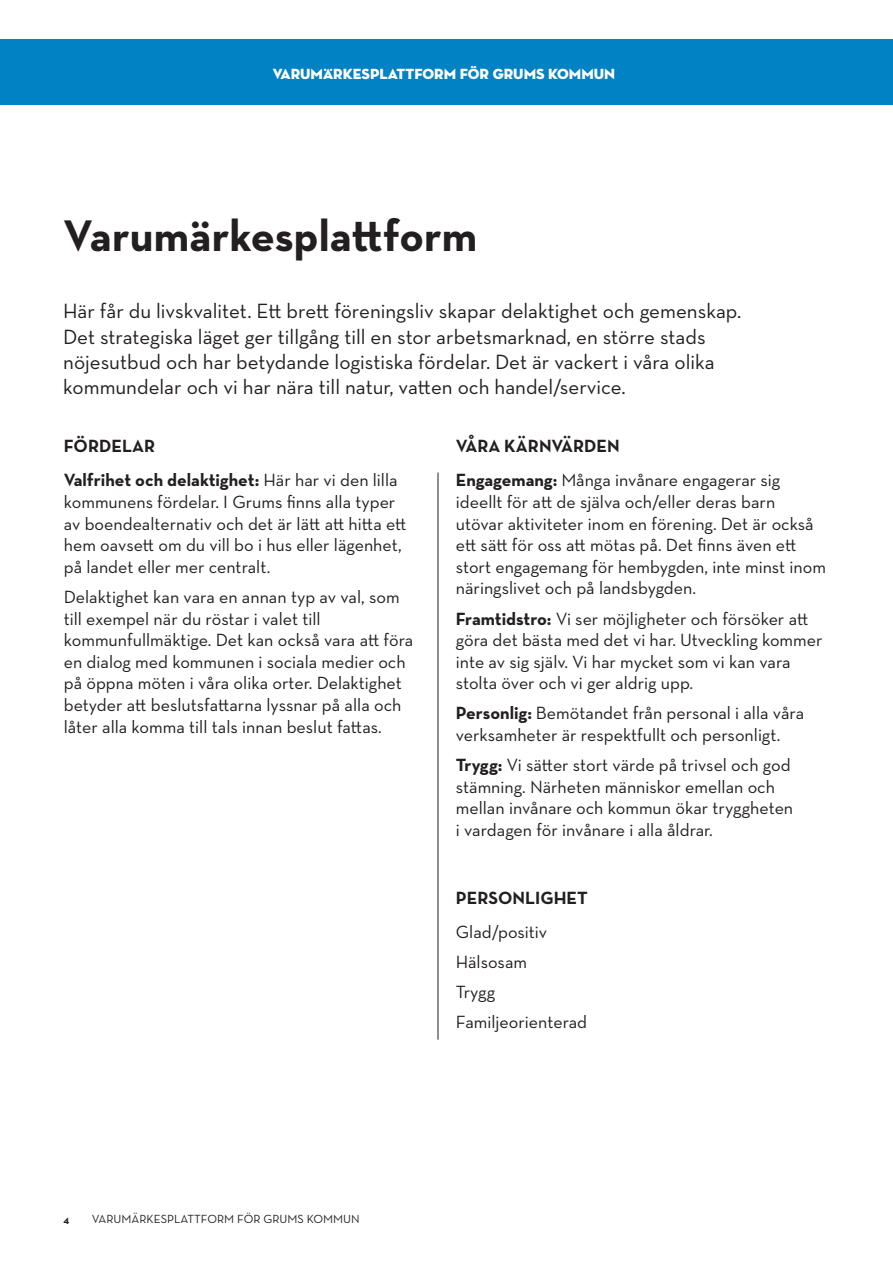
<style>
.page{position:relative;width:893px;height:1263px;background:#fff}
.page>*{position:absolute;margin:0;border:0;box-sizing:border-box;transform-origin:0 0}
.t1{font:700 45px "Neutraface Text";color:#231f20}
.t2{font:21px/25.2px "Neutraface Text";color:#231f20}
.t3{font:18px/21.6px "Neutraface Text";color:#231f20}
.t4{font:700 18px/34.3px "Neutraface Text";color:#231f20}
.t5{font:15px "Neutraface Display Titling";color:#fff}
.t6{font:12px "Neutraface Text";color:#231f20}
.t7{font:700 10.5px "Neutraface Text";color:#231f20}
.s1{font-weight:400}
.s2{font-weight:700}
</style>
<div class="page">
<div style="left:0;top:39px;width:893px;height:66px;background:#0082c5"></div>
<hr style="left:438px;top:473px;width:1px;height:567px;background:#231f20">
<p class="t5" style="left:273px;top:65px;width:344px">VARUMÄRKESPLATTFORM FÖR GRUMS KOMMUN</p>
<h1 class="t1" style="left:63px;top:206px;width:416px">Varumärkesplattform</h1>
<p class="t2" style="left:63px;top:298px;width:679px">Här får du livskvalitet. Ett brett föreningsliv skapar delaktighet och gemenskap.<br>Det strategiska läget ger tillgång till en stor arbetsmarknad, en större stads nöjesutbud och har betydande logistiska fördelar. Det är vackert i våra olika kommundelar och vi har nära till natur, vatten och handel/service.</p>
<p class="t4" style="left:456px;top:429px;width:326px">VÅRA KÄRNVÄRDEN<br>Engagemang: <span class="s1">Många invånare engagerar sig</span></p>
<p class="t3" style="left:456px;top:491px;width:372px">ideellt för att de själva och/eller deras barn utövar aktiviteter inom en förening. Det är också ett sätt för oss att mötas på. Det finns även ett stort engagemang för hembygden, inte minst inom näringslivet och på landsbygden.</p>
<p class="t3" style="left:456px;top:607px;width:368px"><span class="s2">Framtidstro:</span> Vi ser möjligheter och försöker att göra det bästa med det vi har. Utveckling kommer inte av sig själv. Vi har mycket som vi kan vara stolta över och vi ger aldrig upp.</p>
<p class="t3" style="left:456px;top:702px;width:350px"><span class="s2">Personlig:</span> Bemötandet från personal i alla våra verksamheter är respektfullt och personligt.</p>
<p class="t3" style="left:456px;top:754px;width:339px"><span class="s2">Trygg:</span> Vi sätter stort värde på trivsel och god stämning. Närheten människor emellan och mellan invånare och kommun ökar tryggheten i vardagen för invånare i alla åldrar.</p>
<p class="t4" style="left:64px;top:429px;width:335px">FÖRDELAR<br>Valfrihet och delaktighet: <span class="s1">Här har vi den lilla</span></p>
<p class="t3" style="left:64px;top:491px;width:344px">kommunens fördelar. I Grums finns alla typer av boendealternativ och det är lätt att hitta ett hem oavsett om du vill bo i hus eller lägenhet, på landet eller mer centralt.</p>
<p class="t3" style="left:64px;top:586px;width:351px">Delaktighet kan vara en annan typ av val, som till exempel när du röstar i valet till kommunfullmäktige. Det kan också vara att föra en dialog med kommunen i sociala medier och på öppna möten i våra olika orter. Delaktighet betyder att beslutsfattarna lyssnar på alla och låter alla komma till tals innan beslut fattas.</p>
<p class="t7" style="left:64px;top:1212px;width:7px">4</p>
<p class="t6" style="left:92px;top:1211px;width:269px">VARUMÄRKESPLATTFORM FÖR GRUMS KOMMUN</p>
<p class="t4" style="left:456px;top:880px;width:133px">PERSONLIGHET</p>
<p class="t3" style="left:456px;top:917px;width:133px;line-height:30.2px">Glad/positiv<br>Hälsosam<br>Trygg<br>Familjeorienterad</p>
</div>
